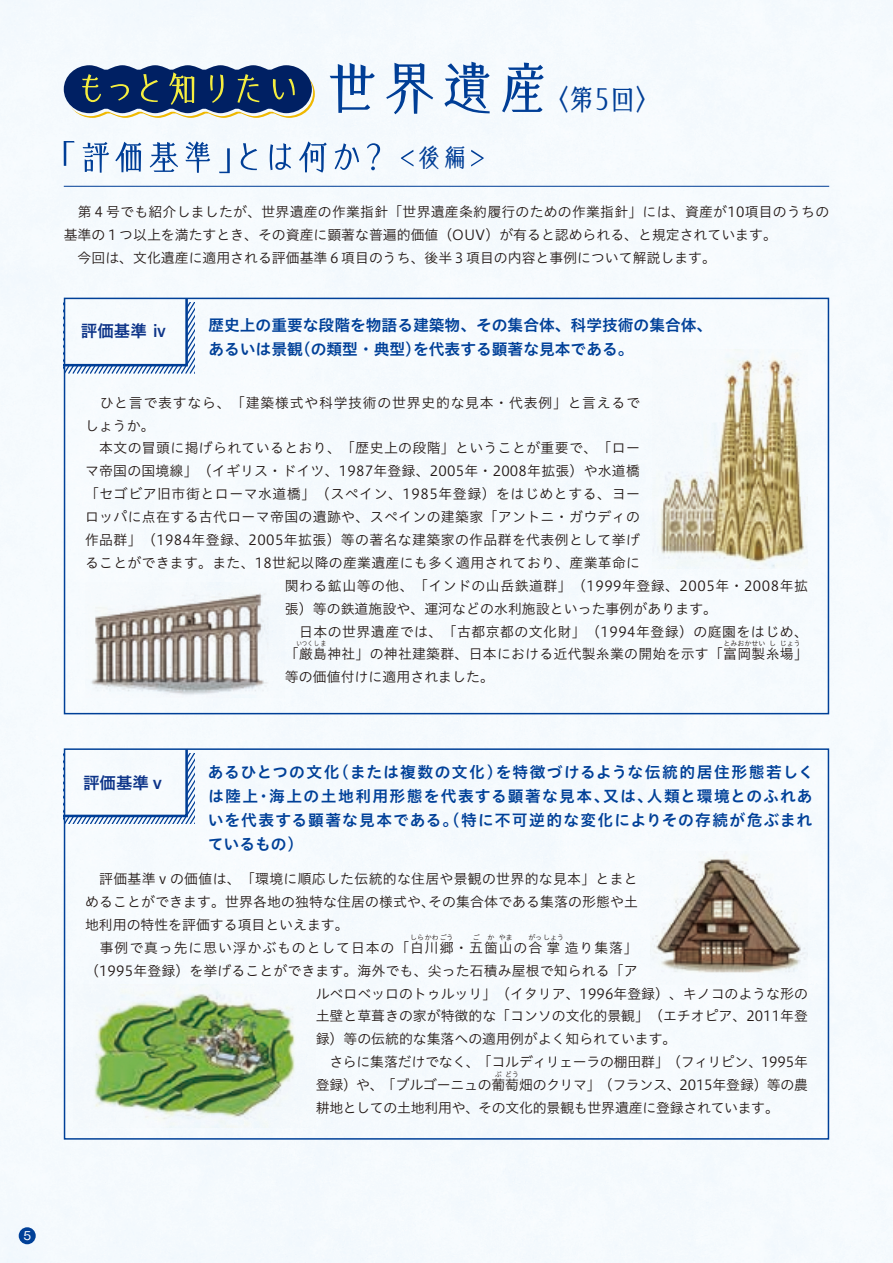
<style>
.page{position:relative;width:893px;height:1263px;background:#f6fafd}
.page>*{position:absolute;margin:0;border:0;box-sizing:border-box;transform-origin:0 0}
.t1{font:28.5px "Echo Std";color:#004098}
.t2{font:25.5px "Echo Std";color:#004098}
.t3{font:16.5px "Hiragino UD Sans Std W6";color:#0d3488}
.t4{font:15.75px/24px "Hiragino UD Sans Std W6";color:#004098}
.t5{font:13.8px/23px "Hiragino UD Sans Std W3";letter-spacing:.015em;color:#231916}
.t6{font:13.8px "Hiragino UD Sans Std W3";letter-spacing:.035em;color:#231916}
.t7{font:13.8px "Hiragino UD Sans Std W3";letter-spacing:.04em;color:#231916}
.t8{font:13.8px "Hiragino UD Sans Std W3";letter-spacing:.055em;color:#231916}
.t9{font:13.8px "Hiragino UD Sans Std W3";letter-spacing:-.015em;color:#231916}
.t10{font:11.25px "Gothic MB101 Pr 6";color:#fff}
.t11{font:6.9px "Hiragino UD Sans Std W3";color:#231916}
.t12{font:6.9px "Hiragino UD Sans Std W3";color:#231916;scale:.8 1}
</style>
<div class="page">
<div style="left:0;top:11px;width:893px;height:182px;background:#f5fafd"></div>
<hr style="left:64px;top:186px;width:765px;height:1px;background:#004098">
<svg style="left:330px;top:63px;width:45px;height:50px"></svg>
<svg style="left:386px;top:63px;width:47px;height:51px"></svg>
<svg style="left:444px;top:62px;width:46px;height:51px"></svg>
<svg style="left:502px;top:63px;width:42px;height:49px"></svg>
<svg style="left:64px;top:65px;width:251px;height:53px;background:#435877"></svg>
<svg style="left:64px;top:141px;width:11px;height:25px"></svg>
<svg style="left:83px;top:142px;width:26px;height:31px"></svg>
<svg style="left:115px;top:142px;width:26px;height:30px"></svg>
<svg style="left:150px;top:142px;width:28px;height:30px"></svg>
<svg style="left:185px;top:141px;width:25px;height:32px"></svg>
<svg style="left:219px;top:148px;width:11px;height:25px"></svg>
<svg style="left:241px;top:143px;width:16px;height:27px"></svg>
<svg style="left:270px;top:143px;width:21px;height:27px"></svg>
<svg style="left:299px;top:141px;width:28px;height:32px"></svg>
<svg style="left:335px;top:143px;width:24px;height:27px"></svg>
<svg style="left:367px;top:143px;width:13px;height:27px"></svg>
<svg style="left:401px;top:150px;width:13px;height:16px"></svg>
<svg style="left:471px;top:150px;width:13px;height:16px"></svg>
<div style="left:19px;top:1227px;width:17px;height:17px;background:#004098;border-radius:50%"></div>
<div style="left:64px;top:744px;width:136px;height:80px;background:#f6fbfe"></div>
<svg style="left:67px;top:751px;width:128px;height:73px"></svg>
<div style="left:64px;top:293px;width:136px;height:81px;background:#f6fafd"></div>
<svg style="left:64px;top:297px;width:131px;height:76px"></svg>
<div style="left:64px;top:298px;width:765px;height:416px;border:2px solid #004098"></div>
<div style="left:64px;top:748px;width:765px;height:391px;border:2px solid #004098"></div>
<img style="left:653px;top:350px;width:155px;height:218px">
<img style="left:85px;top:583px;width:200px;height:114px">
<img style="left:73px;top:984px;width:243px;height:144px">
<img style="left:651px;top:851px;width:157px;height:133px">
<h2 class="t2" style="left:417px;top:138px;width:52px">後編</h2>
<h1 class="t1" style="left:541px;top:78px;width:125px">〈第5回〉</h1>
<p class="t5" style="left:64px;top:200px;width:767px">　第４号でも紹介しましたが、世界遺産の作業指針「世界遺産条約履行のための作業指針」には、資産が10項目のうちの基準の１つ以上を満たすとき、その資産に顕著な普遍的価値（OUV）が有ると認められる、と規定されています。<br>　今回は、文化遺産に適用される評価基準６項目のうち、後半３項目の内容と事例について解説します。</p>
<p class="t3" style="left:81px;top:318px;width:88px">評価基準 ⅳ</p>
<p class="t4" style="left:208px;top:312px;width:505px">歴史上の重要な段階を物語る建築物、その集合体、科学技術の集合体、あるいは景観(の類型・典型)を代表する顕著な見本である。</p>
<p class="t8" style="left:85px;top:392px;width:556px">　ひと言で表すなら、「建築様式や科学技術の世界史的な見本・代表例」と言えるで</p>
<p class="t5" style="left:85px;top:413px;width:71px">しょうか。</p>
<p class="t5" style="left:85px;top:436px;width:556px">　本文の冒頭に掲げられているとおり、「歴史上の段階」ということが重要で、「ロー</p>
<p class="t5" style="left:85px;top:459px;width:556px">マ帝国の国境線」（イギリス・ドイツ、1987年登録、2005年・2008年拡張）や水道橋</p>
<p class="t7" style="left:85px;top:484px;width:556px">「セゴビア旧市街とローマ水道橋」（スペイン、1985年登録）をはじめとする、ヨー</p>
<p class="t5" style="left:85px;top:505px;width:556px">ロッパに点在する古代ローマ帝国の遺跡や、スペインの建築家「アントニ・ガウディの</p>
<p class="t5" style="left:85px;top:527px;width:556px">作品群」（1984年登録、2005年拡張）等の著名な建築家の作品群を代表例として挙げ</p>
<p class="t5" style="left:85px;top:550px;width:556px">ることができます。また、18世紀以降の産業遺産にも多く適用されており、産業革命に</p>
<p class="t6" style="left:285px;top:575px;width:525px">関わる鉱山等の他、「インドの山岳鉄道群」（1999年登録、2005年・2008年拡</p>
<p class="t5" style="left:285px;top:596px;width:434px">張）等の鉄道施設や、運河などの水利施設といった事例があります。</p>
<p class="t6" style="left:285px;top:621px;width:524px">　日本の世界遺産では、「古都京都の文化財」（1994年登録）の庭園をはじめ、</p>
<p class="t5" style="left:285px;top:642px;width:524px">「厳島神社」の神社建築群、日本における近代製糸業の開始を示す「富岡製糸場」</p>
<p class="t12" style="left:296px;top:638px;width:39px">いつくしま</p>
<p class="t11" style="left:723px;top:638px;width:44px">とみおかせい</p>
<p class="t11" style="left:769px;top:638px;width:8px">し</p>
<p class="t11" style="left:780px;top:638px;width:22px">じょう</p>
<p class="t5" style="left:285px;top:665px;width:211px">等の価値付けに適用されました。</p>
<p class="t3" style="left:83px;top:770px;width:84px">評価基準ⅴ</p>
<p class="t4" style="left:208px;top:759px;width:608px;text-align:justify">あるひとつの文化（または複数の文化）を特徴づけるような伝統的居住形態若しくは陸上・海上の土地利用形態を代表する顕著な見本、又は、人類と環境とのふれあいを代表する顕著な見本である。（特に不可逆的な変化によりその存続が危ぶまれているもの）</p>
<p class="t5" style="left:85px;top:867px;width:554px">　評価基準ⅴの価値は、「環境に順応した伝統的な住居や景観の世界的な見本」とまとめることができます。世界各地の独特な住居の様式や､その集合体である集落の形態や土地利用の特性を評価する項目といえます。<br>　事例で真っ先に思い浮かぶものとして日本の「白川郷・五箇山の合掌造り集落」</p>
<p class="t11" style="left:410px;top:932px;width:45px">しらかわごう</p>
<p class="t11" style="left:473px;top:932px;width:8px">ご</p>
<p class="t11" style="left:487px;top:932px;width:8px">か</p>
<p class="t11" style="left:499px;top:932px;width:15px">やま</p>
<p class="t11" style="left:528px;top:932px;width:37px">がっしょう</p>
<p class="t5" style="left:316px;top:958px;width:494px;text-indent:-231px">（1995年登録）を挙げることができます。海外でも、尖った石積み屋根で知られる「ア<br>ルベロベッロのトゥルッリ」（イタリア、1996年登録）、キノコのような形の土壁と草葺きの家が特徴的な「コンソの文化的景観」（エチオピア、2011年登録）等の伝統的な集落への適用例がよく知られています。<br>　さらに集落だけでなく、「コルディリェーラの棚田群」（フィリピン、1995年登録）や、「ブルゴーニュの葡萄畑のクリマ」（フランス、2015年登録）等の農</p>
<p class="t11" style="left:495px;top:1069px;width:8px">ぶ</p>
<p class="t11" style="left:505px;top:1069px;width:15px">どう</p>
<p class="t9" style="left:316px;top:1097px;width:465px">耕地としての土地利用や、その文化的景観も世界遺産に登録されています。</p>
<p class="t10" style="left:23px;top:1226px;width:9px">5</p>
</div>
